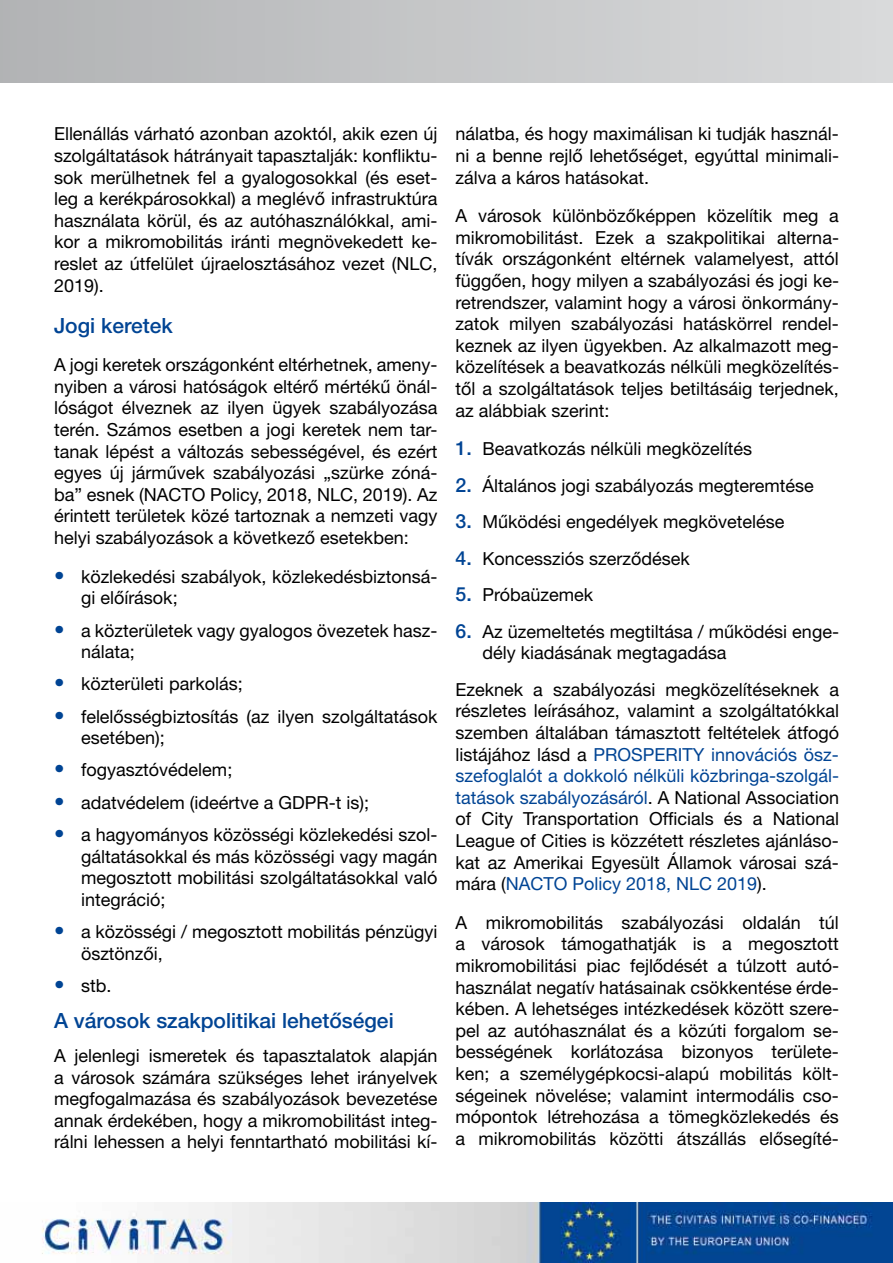
<style>
.page{position:relative;width:893px;height:1263px;background:#fff}
.page>*{position:absolute;margin:0;border:0;box-sizing:border-box;transform-origin:0 0}
.t1{font:500 21px "Helvetica Neue LT Pro";color:#004494}
.t2{font:18px/21.6px "Helvetica Neue LT Pro";color:#000;text-align:justify}
.t3{font:18px "Helvetica Neue LT Pro";color:#004494}
.s1{font-size:21px;color:#004494}
.s2{font-weight:500;font-size:19.5px;color:#004494}
.s3{color:#004494}
</style>
<div class="page">
<div style="left:0;top:0;width:893px;height:82px;background:linear-gradient(to right,#b2b3b5,#d9dadb)"></div>
<img style="left:42px;top:1203px;width:851px;height:60px">
<p class="t2" style="left:54px;top:123px;width:385px">Ellenállás várható azonban azoktól, akik ezen új szolgáltatások hátrányait tapasztalják: konfliktu&shy;sok merülhetnek fel a gyalogosokkal (és eset&shy;leg a kerékpárosokkal) a meglévő infrastruktúra használata körül, és az autóhasználókkal, ami&shy;kor a mikromobilitás iránti megnövekedett ke&shy;reslet az útfelület újraelosztásához vezet (NLC</p>
<p class="t2" style="left:432px;top:253px;width:7px">,</p>
<p class="t2" style="left:54px;top:274px;width:51px">2019).</p>
<p class="t1" style="left:54px;top:313px;width:120px">Jogi keretek</p>
<p class="t2" style="left:54px;top:354px;width:385px">A jogi keretek országonként eltérhetnek, amen - nyiben a városi hatóságok eltérő mértékű önál&shy;lóságot élveznek az ilyen ügyek szabályozása terén. Számos esetben a jogi keretek nem tar&shy;tanak lépést a változás sebességével, és ezért egyes új járművek szabályozási „szürke zóná&shy;ba” esnek (NAC</p>
<p class="t2" style="left:54px;top:483px;width:385px;text-indent:299px">, 2019). Az érintett területek közé tartoznak a nemzeti vagy helyi szabályozások a következő esetekben:</p>
<p class="t2" style="left:81px;top:565px;width:358px;text-indent:-27px"><span class="s1">•</span> közlekedési szabályok, közlekedésbiztonsá&shy;gi előírások;</p>
<p class="t2" style="left:81px;top:619px;width:358px;text-indent:-27px"><span class="s1">•</span> a közterületek vagy gyalogos övezetek hasz&shy;nálata;</p>
<p class="t2" style="left:54px;top:673px;width:190px"><span class="s1">•</span> közterületi parkolás;</p>
<p class="t2" style="left:81px;top:705px;width:358px;text-indent:-27px"><span class="s1">•</span> felelősségbiztosítás (az ilyen szolgáltatások esetében);</p>
<p class="t2" style="left:54px;top:759px;width:180px"><span class="s1">•</span> fogyasztóvédelem;</p>
<p class="t2" style="left:54px;top:791px;width:317px"><span class="s1">•</span> adatvédelem (ideértve a GDPR-t is);</p>
<p class="t2" style="left:81px;top:823px;width:358px;text-indent:-27px"><span class="s1">•</span> a hagyományos közösségi közlekedési szol&shy;gáltatásokkal és más közösségi vagy magán megosztott mobilitási szolgáltatásokkal való integráció;</p>
<p class="t2" style="left:81px;top:920px;width:358px;text-indent:-27px"><span class="s1">•</span> a közösségi / megosztott mobilitás pénzügyi ösztönzői,</p>
<p class="t2" style="left:54px;top:974px;width:59px"><span class="s1">•</span> stb.</p>
<p class="t1" style="left:54px;top:1008px;width:341px">A városok szakpolitikai lehetőségei</p>
<p class="t2" style="left:54px;top:1044px;width:385px">A jelenlegi ismeretek és tapasztalatok alapján a városok számára szükséges lehet irányelvek megfogalmazása és szabályozások bevezetése annak érdekében, hogy a mikromobilitást integ&shy;rálni lehessen a helyi fenntartható mobilitási kí-</p>
<p class="t2" style="left:181px;top:483px;width:148px">TO Policy, 2018, NLC</p>
<p class="t2" style="left:455px;top:123px;width:385px">nálatba, és hogy maximálisan ki tudják használ&shy;ni a benne rejlő lehetőséget, egyúttal minimali&shy;zálva a káros hatásokat.</p>
<p class="t2" style="left:455px;top:205px;width:385px">A városok különbözőképpen közelítik meg a mikromobilitást. Ezek a szakpolitikai alterna&shy;tívák országonként eltérnek valamelyest, attól függően, hogy milyen a szabályozási és jogi ke&shy;retrendszer, valamint hogy a városi önkormány&shy;zatok milyen szabályozási hatáskörrel rendel&shy;keznek az ilyen ügyekben. Az alkalmazott meg&shy;közelítések a beavatkozás nélküli megközelítés&shy;től a szolgáltatások teljes betiltásáig terjednek, az alábbiak szerint:</p>
<p class="t2" style="left:455px;top:438px;width:298px"><span class="s2">1.</span> Beavatkozás nélküli megközelítés</p>
<p class="t2" style="left:455px;top:474px;width:360px"><span class="s2">2.</span> Általános jogi szabályozás megteremtése</p>
<p class="t2" style="left:455px;top:511px;width:331px"><span class="s2">3.</span> Működési engedélyek megkövetelése</p>
<p class="t2" style="left:455px;top:547px;width:236px"><span class="s2">4.</span> Koncessziós szerződések</p>
<p class="t2" style="left:455px;top:584px;width:139px"><span class="s2">5.</span> Próbaüzemek</p>
<p class="t2" style="left:482px;top:620px;width:358px;text-indent:-27px"><span class="s2">6.</span> Az üzemeltetés megtiltása / működési enge&shy;dély kiadásának megtagadása</p>
<p class="t2" style="left:455px;top:678px;width:385px">Ezeknek a szabályozási megközelítéseknek a részletes leírásához, valamint a szolgáltatókkal szemben általában támasztott feltételek átfogó listájához lásd a <span class="s3">PROSPERITY innovációs ös - szefoglalót a dokkoló nélküli közbringa-szolgál&shy;tatások szabályozásáról</span>. A National Association of City Transportation Officials és a National League of Cities is közzétett részletes ajánláso&shy;kat az Amerikai Egyesült Államok városai szá&shy;mára (<span class="s3">NAC</span></p>
<p class="t2" style="left:455px;top:864px;width:385px;line-height:38.5px;text-indent:262px"><span class="s3">2019</span>).<br>A mikromobilitás szabályozási oldalán túl</p>
<p class="t2" style="left:455px;top:933px;width:385px">a városok támogathatják is a megosztott mikromobilitási piac fejlődését a túlzott autó&shy;használat negatív hatásainak csökkentése érde&shy;kében. A lehetséges intézkedések között szere&shy;pel az autóhasználat és a közúti forgalom se&shy;bességének korlátozása bizonyos területe&shy;ken; a személygépkocsi-alapú mobilitás költ&shy;ségeinek növelése; valamint intermodális cso&shy;mópontok létrehozása a tömegközlekedés és a mikromobilitás közötti átszállás elősegíté-</p>
<p class="t3" style="left:543px;top:873px;width:146px">TO Policy 2018, NLC</p>
</div>
